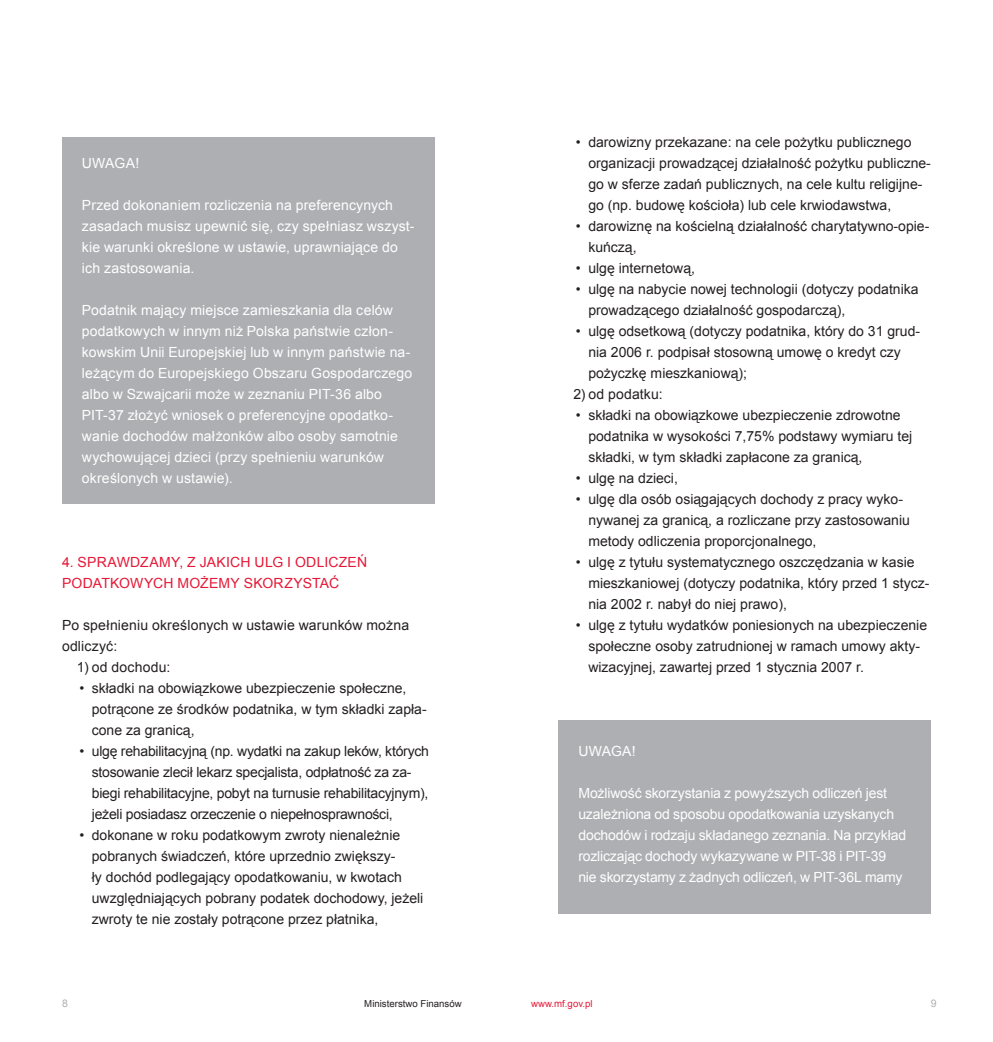
<style>
.page{position:relative;width:993px;height:1042px;background:#fff}
.page>*{position:absolute;margin:0;border:0;box-sizing:border-box;transform-origin:0 0}
.t1{font:14px/21px "Arial";color:#231f20}
.t2{font:14px/21px "Arial";letter-spacing:.01em;color:#fff}
.t3{font:14px/21px "Arial";letter-spacing:-.015em;color:#fff}
.t4{font:14px/21px "Arial";letter-spacing:-.02em;color:#231f20}
.t5{font:14px/21px "Arial";letter-spacing:.015em;color:#e51836}
.t6{font:10.5px "Arial";color:#aeafb3}
.t7{font:9.62px "Arial";color:#231f20}
.t8{font:9.62px "Arial";color:#e51836}
</style>
<div class="page">
<div style="left:62px;top:138px;width:372px;height:366px;background:#aeafb3"></div>
<div style="left:558px;top:720px;width:372px;height:194px;background:#aeafb3"></div>
<p class="t2" style="left:82px;top:153px;width:59px">UWAGA!</p>
<p class="t2" style="left:82px;top:195px;width:334px">Przed dokonaniem rozliczenia na preferencynych zasadach musisz upewnić się, czy spełniasz wszyst&shy;kie warunki określone w ustawie, uprawniające do ich zastosowania.</p>
<p class="t2" style="left:82px;top:300px;width:332px">Podatnik mający miejsce zamieszkania dla celów podatkowych w innym niż Polska państwie człon&shy;kowskim Unii Europejskiej lub w innym państwie na&shy;leżącym do Europejskiego Obszaru Gospodarczego albo w Szwajcarii może w zeznaniu PIT-36 albo PIT-37 złożyć wniosek o preferencyjne opodatko&shy;wanie dochodów małżonków albo osoby samotnie wychowującej dzieci (przy spełnieniu warunków określonych w ustawie).</p>
<p class="t5" style="left:62px;top:552px;width:306px;text-indent:225px">i odliczeń podatkowych możemy s korzysta</p>
<p class="t5" style="left:62px;top:552px;width:37px">4. Spraw</p>
<p class="t5" style="left:130px;top:552px;width:135px">dzamy, z jaki ch ulg</p>
<p class="t5" style="left:329px;top:573px;width:12px">ć</p>
<p class="t1" style="left:62px;top:615px;width:348px">Po spełnieniu określonych w ustawie warunków można odliczyć:</p>
<p class="t1" style="left:77px;top:657px;width:95px">1) od dochodu:</p>
<p class="t1" style="left:92px;top:678px;width:336px;text-indent:-12px">• składki na obowiązkowe ubezpieczenie społeczne, potrącone ze środków podatnika, w tym składki zapła&shy;cone za granicą,</p>
<p class="t4" style="left:92px;top:741px;width:338px;text-indent:-12px">• ulgę rehabilitacyjną (np. wydatki na zakup leków, których stosowanie zlecił lekarz specjalista, odpłatność za za&shy;biegi rehabilitacyjne, pobyt na turnusie rehabilitacyjnym), jeżeli posiadasz orzeczenie o niepełnosprawności,</p>
<p class="t1" style="left:92px;top:825px;width:333px;text-indent:-12px">• dokonane w roku podatkowym zwroty nienależnie pobranych świadczeń, które uprzednio zwiększy-<br>ły dochód podlegający opodatkowaniu, w kwotach uwzględniających pobrany podatek dochodowy, jeżeli zwroty te nie zostały potrącone przez płatnika,</p>
<p class="t1" style="left:588px;top:132px;width:344px;text-indent:-12px">• darowizny przekazane: na cele pożytku publicznego organizacji prowadzącej działalność pożytku publiczne&shy;go w sferze zadań publicznych, na cele kultu religijne&shy;go (np. budowę kościoła) lub cele krwiodawstwa,</p>
<p class="t1" style="left:588px;top:216px;width:342px;text-indent:-12px">• darowiznę na kościelną działalność charytatywno-opie&shy;kuńczą,</p>
<p class="t1" style="left:575px;top:258px;width:121px">• ulgę internetową,</p>
<p class="t1" style="left:588px;top:279px;width:331px;text-indent:-12px">• ulgę na nabycie nowej technologii (dotyczy podatnika prowadzącego działalność gospodarczą),</p>
<p class="t1" style="left:588px;top:321px;width:333px;text-indent:-12px">• ulgę odsetkową (dotyczy podatnika, który do 31 grud&shy;nia 2006 r. podpisał stosowną umowę o kredyt czy pożyczkę mieszkaniową);</p>
<p class="t1" style="left:573px;top:384px;width:91px">2) od podatku:</p>
<p class="t1" style="left:588px;top:405px;width:325px;text-indent:-12px">• składki na obowiązkowe ubezpieczenie zdrowotne podatnika w wysokości 7,75% podstawy wymiaru tej składki, w tym składki zapłacone za granicą,</p>
<p class="t1" style="left:575px;top:468px;width:103px">• ulgę na dzieci,</p>
<p class="t1" style="left:588px;top:489px;width:323px;text-indent:-12px">• ulgę dla osób osiągających dochody z pracy wyko&shy;nywanej za granicą, a rozliczane przy zastosowaniu metody odliczenia proporcjonalnego,</p>
<p class="t1" style="left:588px;top:552px;width:342px;text-indent:-12px">• ulgę z tytułu systematycznego oszczędzania w kasie mieszkaniowej (dotyczy podatnika, który przed 1 stycz&shy;nia 2002 r. nabył do niej prawo),</p>
<p class="t1" style="left:588px;top:615px;width:340px;text-indent:-12px">• ulgę z tytułu wydatków poniesionych na ubezpieczenie społeczne osoby zatrudnionej w ramach umowy akty&shy;wizacyjnej, zawartej przed 1 stycznia 2007 r.</p>
<p class="t2" style="left:578px;top:741px;width:59px">UWAGA!</p>
<p class="t3" style="left:578px;top:783px;width:329px">Możliwość skorzystania z powyższych odliczeń jest uzależniona od sposobu opodatkowania uzyskanych dochodów i rodzaju składanego zeznania. Na przykład rozliczając dochody wykazywane w PIT-38 i PIT-39 nie skorzystamy z żadnych odliczeń, w PIT-36L mamy</p>
<p class="t6" style="left:62px;top:996px;width:7px">8</p>
<p class="t7" style="left:364px;top:997px;width:99px">Ministerstwo Finansów</p>
<p class="t8" style="left:531px;top:997px;width:63px">www.mf.gov.pl</p>
<p class="t6" style="left:930px;top:996px;width:7px">9</p>
</div>
